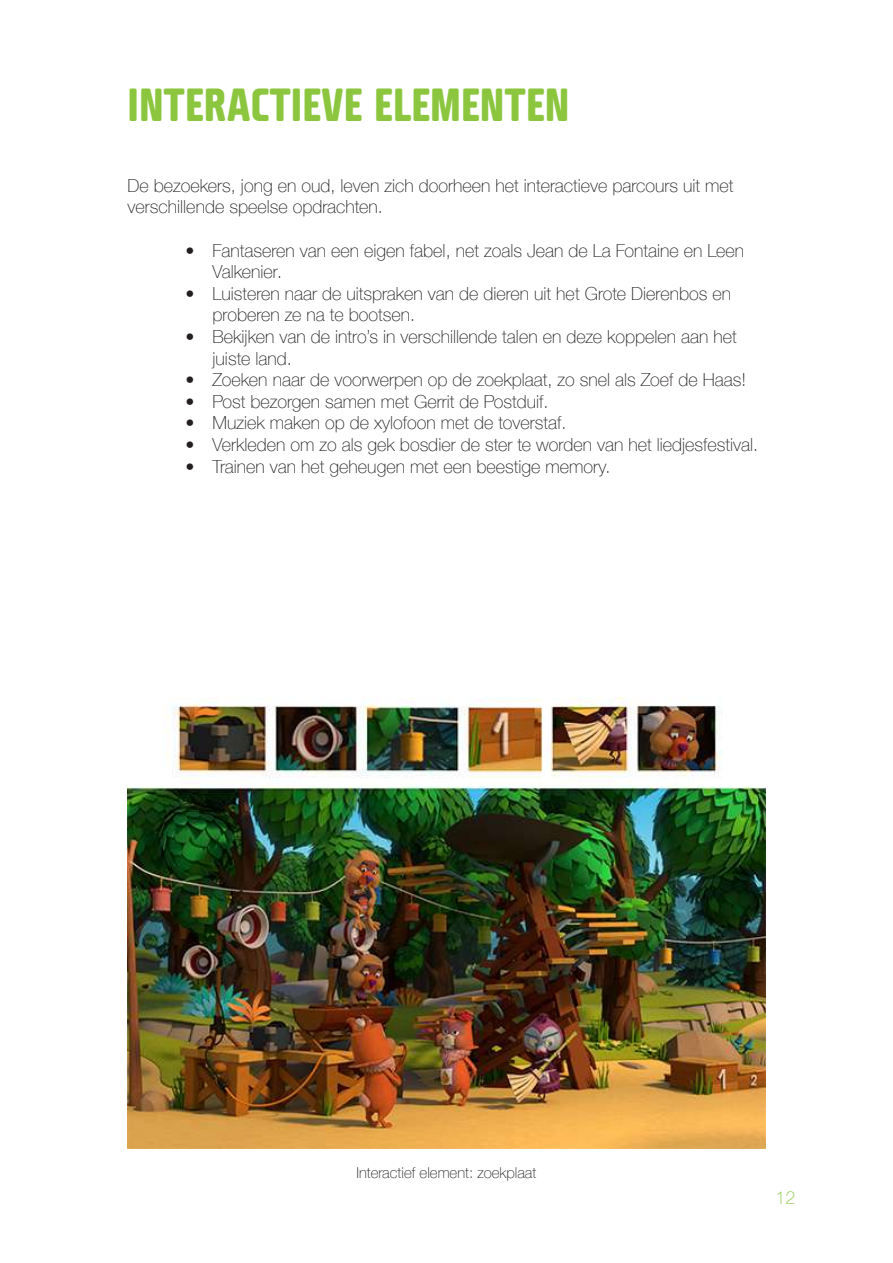
<style>
.page{position:relative;width:893px;height:1263px;background:#fff}
.page>*{position:absolute;margin:0;border:0;box-sizing:border-box;transform-origin:0 0}
.t1{font:45px "Fishmonger ECB";color:#8bc63e}
.t2{font:100 18px/21.6px "Helvetica Neue";color:#231f20}
.t3{font:100 18px "Helvetica Neue";color:#8bc63e}
.t4{font:100 15px "Helvetica Neue";color:#231f20}
</style>
<div class="page">
<img style="left:128px;top:697px;width:637px;height:451px">
<h1 class="t1" style="left:128px;top:73px;width:443px">INTERACTIEVE ELEMENTEN</h1>
<p class="t2" style="left:128px;top:174px;width:607px">De bezoekers, jong en oud, leven zich doorheen het interactieve parcours uit met verschillende speelse opdrachten.</p>
<p class="t2" style="left:213px;top:239px;width:533px;text-indent:-27px">• Fantaseren van een eigen fabel, net zoals Jean de La Fontaine en Leen<br>Valkenier.</p>
<p class="t2" style="left:213px;top:282px;width:520px;text-indent:-27px">• Luisteren naar de uitspraken van de dieren uit het Grote Dierenbos en proberen ze na te bootsen.</p>
<p class="t2" style="left:213px;top:325px;width:526px;text-indent:-27px">• Bekijken van de intro’s in verschillende talen en deze koppelen aan het juiste land.</p>
<p class="t2" style="left:186px;top:368px;width:562px">• Zoeken naar de voorwerpen op de zoekplaat, zo snel als Zoef de Haas!</p>
<p class="t2" style="left:186px;top:390px;width:364px">• Post bezorgen samen met Gerrit de Postduif.</p>
<p class="t2" style="left:186px;top:411px;width:382px">• Muziek maken op de xylofoon met de toverstaf.</p>
<p class="t2" style="left:186px;top:433px;width:574px">• Verkleden om zo als gek bosdier de ster te worden van het liedjesfestival.</p>
<p class="t2" style="left:186px;top:455px;width:426px">• Trainen van het geheugen met een beestige memory.</p>
<p class="t4" style="left:357px;top:1161px;width:181px">Interactief element: zoekplaat</p>
<p class="t3" style="left:776px;top:1184px;width:22px">12</p>
</div>
